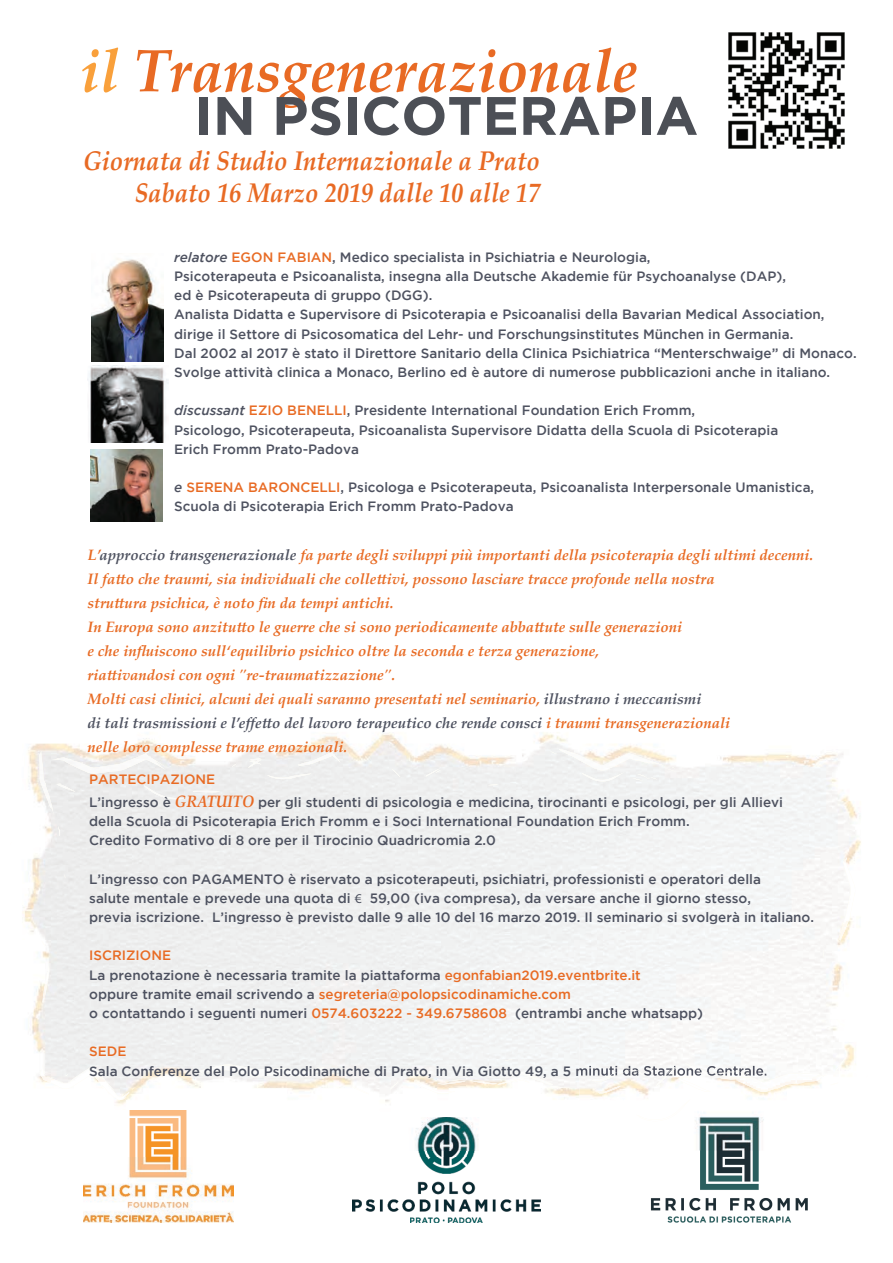
<style>
.page{position:relative;width:893px;height:1263px;background:#fff}
.page>*{position:absolute;margin:0;border:0;box-sizing:border-box;transform-origin:0 0}
.t1{font:italic 700 60px "Palatino Linotype";color:#e86a24;scale:.96 1}
.t2{font:700 54px "Gotham";color:#4c4f56}
.t3{font:italic 700 27px/32.4px "Palatino Linotype";color:#e86a24;text-align:right;scale:.9 1}
.t4{font:italic 700 15px/24px "Palatino Linotype";color:#e86b24}
.t5{font:500 13.5px/19.2px "Gotham";color:#4e5260}
.t6{font:500 13.5px "Gotham";color:#e86b24}
.s1{color:#f9a03b}
.s2{font-style:italic}
.s3{color:#e86b24}
.s4{color:#4e5260}
.s5{font-family:"Palatino Linotype";font-weight:700;font-style:italic;font-size:16.5px;color:#e86a24}
.s6{font-family:"Myriad Pro";font-weight:400}
</style>
<div class="page">
<img style="left:579px;top:996px;width:276px;height:154px">
<img style="left:22px;top:732px;width:608px;height:264px">
<img style="left:630px;top:745px;width:231px;height:303px">
<img style="left:32px;top:996px;width:547px;height:115px">
<div style="left:507px;top:1008px;width:195px;height:12px;background:#f6f6f5"></div>
<img style="left:129px;top:1065px;width:401px;height:12px">
<img style="left:414px;top:1082px;width:41px;height:11px">
<img style="left:512px;top:1078px;width:18px;height:4px">
<svg style="left:548px;top:1086px;width:17px;height:2px"></svg>
<img style="left:497px;top:1079px;width:21px;height:5px">
<img style="left:530px;top:1077px;width:23px;height:8px">
<img style="left:507px;top:1072px;width:30px;height:5px">
<img style="left:470px;top:1081px;width:27px;height:3px">
<img style="left:438px;top:1081px;width:29px;height:3px">
<img style="left:350px;top:1086px;width:19px;height:8px">
<svg style="left:389px;top:1081px;width:10px;height:9px"></svg>
<img style="left:40px;top:1064px;width:89px;height:36px">
<svg style="left:90px;top:1065px;width:13px;height:12px"></svg>
<svg style="left:504px;top:1058px;width:10px;height:3px"></svg>
<svg style="left:124px;top:1088px;width:10px;height:7px"></svg>
<svg style="left:37px;top:1044px;width:6px;height:10px"></svg>
<img style="left:42px;top:959px;width:7px;height:45px">
<svg style="left:41px;top:941px;width:4px;height:6px"></svg>
<img style="left:39px;top:750px;width:15px;height:66px">
<svg style="left:58px;top:826px;width:2px;height:10px"></svg>
<svg style="left:37px;top:750px;width:5px;height:6px"></svg>
<img style="left:51px;top:752px;width:116px;height:22px">
<svg style="left:173px;top:769px;width:18px;height:3px"></svg>
<svg style="left:232px;top:764px;width:5px;height:3px"></svg>
<img style="left:248px;top:758px;width:14px;height:10px">
<img style="left:293px;top:750px;width:47px;height:16px">
<img style="left:55px;top:782px;width:20px;height:10px">
<svg style="left:191px;top:791px;width:29px;height:1px"></svg>
<img style="left:266px;top:774px;width:49px;height:5px">
<img style="left:143px;top:785px;width:42px;height:14px">
<img style="left:426px;top:768px;width:14px;height:8px">
<svg style="left:220px;top:1064px;width:17px;height:1px"></svg>
<img style="left:199px;top:1065px;width:126px;height:12px">
<img style="left:558px;top:749px;width:106px;height:21px">
<svg style="left:392px;top:769px;width:8px;height:8px"></svg>
<svg style="left:435px;top:770px;width:6px;height:3px"></svg>
<svg style="left:547px;top:751px;width:10px;height:4px"></svg>
<svg style="left:679px;top:767px;width:3px;height:5px"></svg>
<img style="left:661px;top:767px;width:18px;height:5px">
<img style="left:838px;top:857px;width:17px;height:89px">
<img style="left:581px;top:772px;width:44px;height:9px">
<svg style="left:589px;top:769px;width:30px;height:11px"></svg>
<svg style="left:837px;top:966px;width:3px;height:6px"></svg>
<svg style="left:837px;top:927px;width:7px;height:29px"></svg>
<img style="left:631px;top:778px;width:6px;height:4px">
<svg style="left:637px;top:774px;width:20px;height:10px"></svg>
<img style="left:83px;top:1111px;width:150px;height:112px">
<img style="left:353px;top:1117px;width:187px;height:105px">
<img style="left:728px;top:32px;width:117px;height:117px">
<img style="left:91px;top:258px;width:72px;height:103px">
<img style="left:88px;top:366px;width:80px;height:77px">
<img style="left:91px;top:449px;width:71px;height:72px">
<img style="left:650px;top:1150px;width:158px;height:73px">
<img style="left:579px;top:1020px;width:248px;height:72px">
<img style="left:636px;top:1099px;width:54px;height:22px">
<svg style="left:830px;top:1082px;width:9px;height:3px"></svg>
<img style="left:677px;top:1077px;width:8px;height:15px">
<img style="left:685px;top:1063px;width:142px;height:29px">
<img style="left:598px;top:1086px;width:23px;height:7px">
<svg style="left:656px;top:1077px;width:10px;height:9px"></svg>
<img style="left:588px;top:1077px;width:24px;height:4px">
<img style="left:835px;top:1056px;width:12px;height:16px">
<svg style="left:827px;top:1038px;width:3px;height:5px"></svg>
<img style="left:579px;top:1020px;width:123px;height:1px">
<img style="left:579px;top:1065px;width:187px;height:12px">
<img style="left:688px;top:1065px;width:65px;height:12px">
<img style="left:663px;top:1066px;width:15px;height:11px">
<img style="left:605px;top:1069px;width:42px;height:8px">
<h1 class="t1" style="left:80px;top:28px;width:582px"><span class="s1">il</span> Transgenerazionale</h1>
<h2 class="t2" style="left:195px;top:85px;width:505px">IN PSICOTERAPIA</h2>
<h3 class="t3" style="left:83px;top:143px;width:509px">Giornata di Studio Internazionale a Prato<br>Sabato 16 Marzo 2019 dalle 10 alle 17</h3>
<p class="t5" style="left:174px;top:247px;width:684px"><span class="s2">relatore</span> <span class="s3">EGON FABIAN</span>, Medico specialista in Psichiatria e Neurologia,<br>Psicoterapeuta e Psicoanalista, insegna alla Deutsche Akademie für Psychoanalyse (DAP),<br>ed è Psicoterapeuta di gruppo (DGG).<br>Analista Didatta e Supervisore di Psicoterapia e Psicoanalisi della Bavarian Medical Association, dirige il Settore di Psicosomatica del Lehr- und Forschungsinstitutes München in Germania.<br>Dal 2002 al 2017 è stato il Direttore Sanitario della Clinica Psichiatrica “Menterschwaige” di Monaco.<br>Svolge attività clinica a Monaco, Berlino ed è autore di numerose pubblicazioni anche in italiano.</p>
<p class="t5" style="left:174px;top:401px;width:606px"><span class="s2">discussant</span> <span class="s3">EZIO BENELLI</span>, Presidente International Foundation Erich Fromm,<br>Psicologo, Psicoterapeuta, Psicoanalista Supervisore Didatta della Scuola di Psicoterapia<br>Erich Fromm Prato-Padova</p>
<p class="t5" style="left:174px;top:478px;width:641px"><span class="s2">e</span> <span class="s3">SERENA BARONCELLI</span>, Psicologa e Psicoterapeuta, Psicoanalista Interpersonale Umanistica,<br>Scuola di Psicoterapia Erich Fromm Prato-Padova</p>
<p class="t4" style="left:87px;top:543px;width:727px">L’<span class="s4">approccio transgenerazionale</span> fa parte degli sviluppi più importanti della psicoterapia degli ultimi decenni.<br>Il fatto che traumi, sia individuali che collettivi, possono lasciare tracce profonde nella nostra<br>struttura psichica, è noto fin da tempi antichi.<br>In Europa sono anzitutto le guerre che si sono periodicamente abbattute sulle generazioni<br>e che influiscono sull‘equilibrio psichico oltre la seconda e terza generazione,<br>riattivandosi con ogni "re-traumatizzazione".<br>Molti casi clinici, alcuni dei quali saranno presentati nel seminario, <span class="s4">illustrano i meccanismi<br>di tali trasmissioni e l’effetto del lavoro terapeutico che rende consci</span> i traumi transgenerazionali<br>nelle loro complesse trame emozionali.</p>
<p class="t5" style="left:89px;top:767px;width:695px;line-height:22.8px"><span class="s3">PARTECIPAZIONE<br></span>L’ingresso è <span class="s5">GRATUITO</span> per gli studenti di psicologia e medicina, tirocinanti e psicologi, per gli Allievi</p>
<p class="t5" style="left:89px;top:811px;width:602px">della Scuola di Psicoterapia Erich Fromm e i Soci International Foundation Erich Fromm.<br>Credito Formativo di 8 ore per il Tirocinio Quadricromia 2.0</p>
<p class="t5" style="left:89px;top:869px;width:726px">L’ingresso con PAGAMENTO è riservato a psicoterapeuti, psichiatri, professionisti e operatori della<br>salute mentale e prevede una quota di <span class="s6">€</span> 59,00 (iva compresa), da versare anche il giorno stesso,<br>previa iscrizione. L’ingresso è previsto dalle 9 alle 10 del 16 marzo 2019. Il seminario si svolgerà in italiano.</p>
<p class="t5" style="left:89px;top:946px;width:615px"><span class="s3">ISCRIZIONE<br></span>La prenotazione è necessaria tramite la piattaforma <span class="s3">egonfabian2019.eventbrite.it<br></span>oppure tramite email scrivendo a <span class="s3">segreteria@polopsicodinamiche.com<br></span>o contattando i seguenti numeri <span class="s3">0574.603222 - 349.6758608</span> (entrambi anche whatsapp)</p>
<p class="t6" style="left:89px;top:1044px;width:39px">SEDE</p>
<p class="t5" style="left:89px;top:1061px;width:680px">Sala Conferenze del Polo Psicodinamiche di Prato, in Via Giotto 49, a 5 minuti da Stazione Centrale.</p>
</div>
